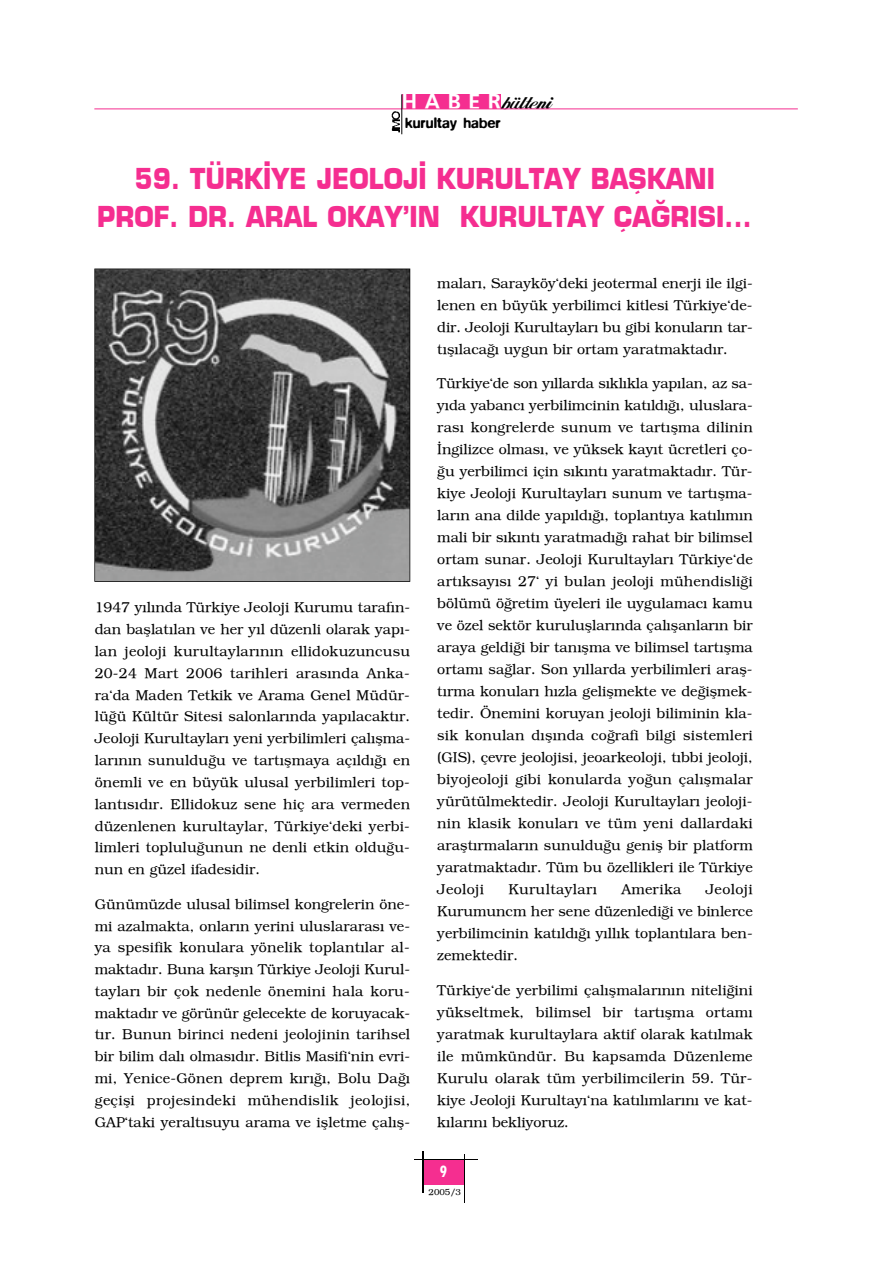
<style>
.page{position:relative;width:893px;height:1263px;background:#fff}
.page>*{position:absolute;margin:0;border:0;box-sizing:border-box;transform-origin:0 0}
.t1{font:700 30px/37.5px "Eurostile";color:#f52e90;text-align:center;scale:.9 1}
.t2{font:21px "Alice Script";color:#000}
.t3{font:500 15px "Blur";color:#000}
.t4{font:700 condensed 15px "Futura";color:#fff}
.t5{font:14.25px/22px "Bookman";letter-spacing:.005em;color:#000;text-align:justify}
.t6{font:14.25px "Bookman";letter-spacing:.025em;color:#000}
.t7{font:8.7px "Bookman";color:#000}
.s1{font-family:"Frugal Sans";font-weight:700;font-size:22.5px;color:#fff}
</style>
<div class="page">
<div style="left:422px;top:1160px;width:42px;height:24px;background:#f52e90"></div>
<hr style="left:464px;top:1154px;width:1px;height:49px;background:#000">
<hr style="left:414px;top:1160px;width:64px;height:1px;background:#000">
<svg style="left:391px;top:112px;width:9px;height:20px"></svg>
<div style="left:402px;top:94px;width:98px;height:15px;background:#f52e90"></div>
<hr style="left:94px;top:109px;width:703px;height:1px;background:#f52e90">
<hr style="left:401px;top:94px;width:1px;height:40px;background:#000">
<hr style="left:422px;top:1151px;width:1px;height:41px;background:#000">
<svg style="left:94px;top:269px;width:316px;height:313px;background:#606060"></svg>
<h2 class="t2" style="left:401px;top:89px;width:150px"><span class="s1">H A B E R</span>bülteni</h2>
<p class="t3" style="left:405px;top:114px;width:97px">kurultay haber</p>
<h1 class="t1" style="left:97px;top:162px;width:729px">59. TÜRK‹YE JEOLOJ‹ KURULTAY BAfiKANI<br>PROF. DR. ARAL OKAY’IN KURULTAY ÇA⁄RISI...</h1>
<p class="t5" style="left:95px;top:597px;width:317px">1947 y›l›nda Türkiye Jeoloji Kurumu taraf›n&shy;dan bafllat›lan ve her y›l düzenli olarak yap›- lan jeoloji kurultaylar›n›n ellidokuzuncusu 20-24 Mart 2006 tarihleri aras›nda Anka&shy;ra‘da Maden Tetkik ve Arama Genel Müdür&shy;lü¤ü Kültür Sitesi salonlar›nda yap›lacakt›r.<br>Jeoloji Kurultaylar› yeni yerbilimleri çal›flma&shy;lar›n›n sunuldu¤u ve tart›flmaya aç›ld›¤› en önemli ve en büyük ulusal yerbilimleri top&shy;lant›s›d›r. Ellidokuz sene hiç ara vermeden düzenlenen kurultaylar, Türkiye‘deki yerbi&shy;limleri toplulu¤unun ne denli etkin oldu¤u&shy;nun en güzel ifadesidir.</p>
<p class="t5" style="left:95px;top:893px;width:317px">Günümüzde ulusal bilimsel kongrelerin öne&shy;mi azalmakta, onlar›n yerini uluslararas› ve&shy;ya spesifik konulara yönelik toplant›lar al&shy;maktad›r. Buna karfl›n Türkiye Jeoloji Kurul&shy;taylar› bir çok nedenle önemini hala koru&shy;maktad›r ve görünür gelecekte de koruyacak&shy;t›r. Bunun birinci nedeni jeolojinin tarihsel bir bilim dal› olmas›d›r. Bitlis Masifi‘nin evri&shy;mi, Yenice-Gönen deprem k›r›¤›, Bolu Da¤› geçifli projesindeki mühendislik jeolojisi, GAP‘taki yeralt›suyu arama ve iflletme çal›fl-</p>
<p class="t5" style="left:437px;top:272px;width:317px">malar›, Sarayköy‘deki jeotermal enerji ile ilgi&shy;lenen en büyük yerbilimci kitlesi Türkiye‘de&shy;dir. Jeoloji Kurultaylar› bu gibi konular›n tar&shy;t›fl›laca¤› uygun bir ortam yaratmaktad›r.</p>
<p class="t5" style="left:437px;top:373px;width:317px">Türkiye‘de son y›llarda s›kl›kla yap›lan, az sa&shy;y›da yabanc› yerbilimcinin kat›ld›¤›, uluslara&shy;ras› kongrelerde sunum ve tart›flma dilinin ‹ngilizce olmas›, ve yüksek kay›t ücretleri ço-¤u yerbilimci için s›k›nt› yaratmaktad›r. Tür&shy;kiye Jeoloji Kurultaylar› sunum ve tart›flma&shy;lar›n ana dilde yap›ld›¤›, toplant›ya kat›l›m›n mali bir s›k›nt› yaratmad›¤› rahat bir bilimsel ortam sunar. Jeoloji Kurultaylar› Türkiye‘de art›ksay›s› 27‘ yi bulan jeoloji mühendisli¤i bölümü ö¤retim üyeleri ile uygulamac› kamu ve özel sektör kurulufllar›nda çal›flanlar›n bir araya geldi¤i bir tan›flma ve bilimsel tart›flma ortam› sa¤lar. Son y›llarda yerbilimleri arafl&shy;t›rma konular› h›zla geliflmekte ve de¤iflmek&shy;tedir. Önemini koruyan jeoloji biliminin kla&shy;sik konulan d›fl›nda co¤rafi bilgi sistemleri (GIS), çevre jeolojisi, jeoarkeoloji, t›bbi jeoloji, biyojeoloji gibi konularda yo¤un çal›flmalar yürütülmektedir. Jeoloji Kurultaylar› jeoloji&shy;nin klasik konular› ve tüm yeni dallardaki araflt›rmalar›n sunuldu¤u genifl bir platform yaratmaktad›r. Tüm bu özellikleri ile Türkiye Jeoloji</p>
<p class="t5" style="left:437px;top:878px;width:317px;text-indent:269px">Jeoloji Kurumuncm her sene düzenledi¤i ve binlerce yerbilimcinin kat›ld›¤› y›ll›k toplant›lara ben&shy;zemektedir.</p>
<p class="t5" style="left:437px;top:979px;width:317px">Türkiye‘de yerbilimi çal›flmalar›n›n niteli¤ini yükseltmek, bilimsel bir tart›flma ortam› yaratmak kurultaylara aktif olarak kat›lmak ile mümkündür. Bu kapsamda Düzenleme Kurulu olarak tüm yerbilimcilerin 59. Tür&shy;kiye Jeoloji Kurultay›‘na kat›l›mlar›n› ve kat&shy;k›lar›n› bekliyoruz.</p>
<p class="t6" style="left:508px;top:881px;width:90px">Kurultaylar›</p>
<p class="t6" style="left:621px;top:881px;width:61px">Amerika</p>
<p class="t4" style="left:440px;top:1162px;width:9px">9</p>
<p class="t7" style="left:428px;top:1187px;width:34px">2005/3</p>
</div>
